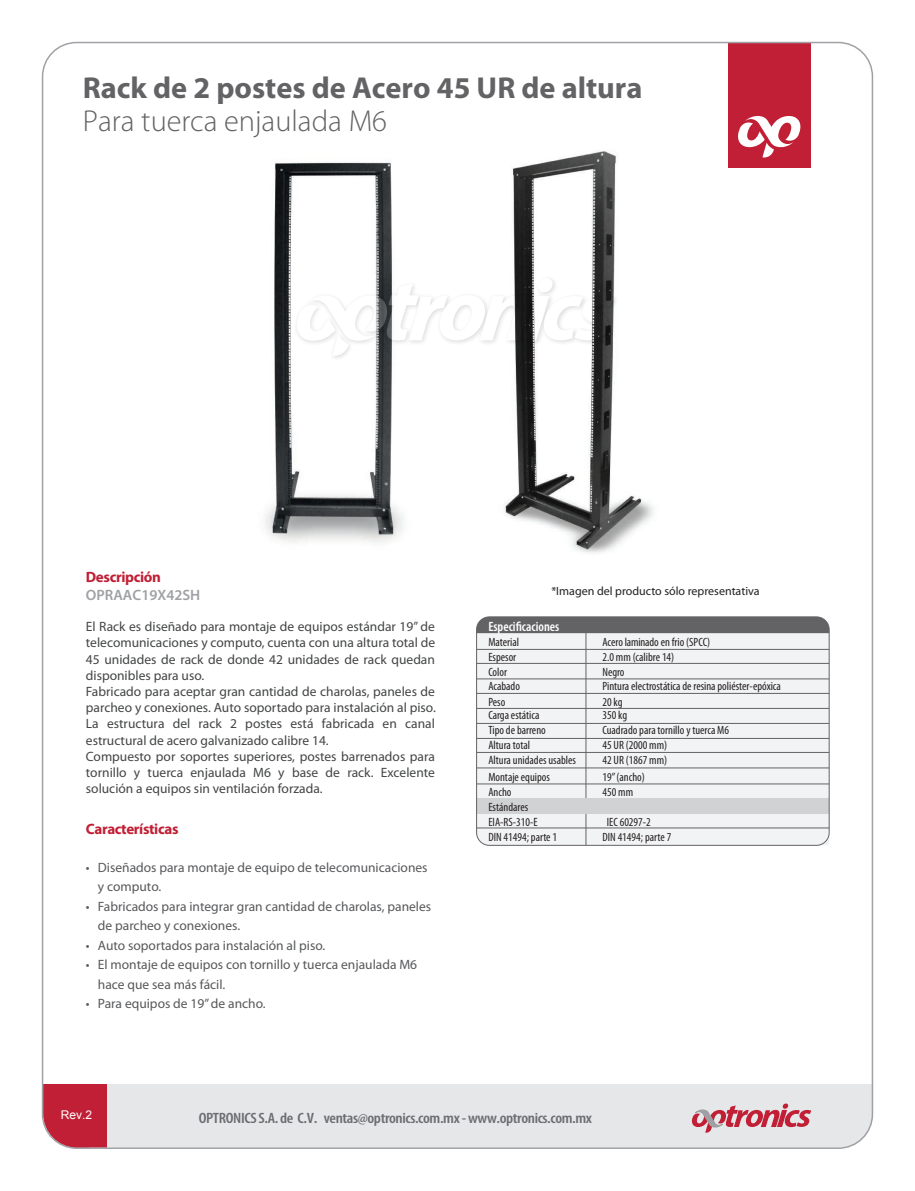
<style>
.page{position:relative;width:915px;height:1191px;background:#fff}
.page>*{position:absolute;margin:0;border:0;box-sizing:border-box;transform-origin:0 0}
.t1{font:700 30.3px "Myriad Pro";color:#636366}
.t2{font:300 30.3px "Myriad Pro";color:#636366}
.t3{font:600 condensed 15px "Myriad Pro";letter-spacing:-.025em;color:#6c6d70;scale:1.11 1}
.t4{font:700 15px "Myriad Pro";letter-spacing:-.025em;color:#c11f35}
.t5{font:600 15px "Myriad Pro";color:#a0a1a5}
.t6{font:13.5px/16.2px "Myriad Pro";color:#434444}
.t7{font:13.5px/19.5px "Myriad Pro";color:#57585a}
.t8{font:600 condensed 13.5px "Myriad Pro";color:#fff}
.t9{font:condensed 12px "Myriad Pro";color:#231f20}
.t10{font:12px "Myriad Pro";color:#231f20}
.t11{font:12px "Arial";color:#fff}
</style>
<div class="page">
<img style="left:265px;top:162px;width:139px;height:381px">
<div style="left:107px;top:1084px;width:765px;height:63px;background:#e6e7e9"></div>
<div style="left:43px;top:1084px;width:64px;height:63px;background:#c11f35"></div>
<svg style="left:691px;top:1103px;width:120px;height:29px"></svg>
<div style="left:728px;top:43px;width:82px;height:125px;background:#c11f35"></div>
<svg style="left:738px;top:116px;width:62px;height:41px"></svg>
<img style="left:291px;top:273px;width:113px;height:91px">
<svg style="left:296px;top:278px;width:189px;height:78px"></svg>
<img style="left:485px;top:151px;width:169px;height:402px">
<svg style="left:476px;top:633px;width:352px;height:212px;fill:#f2f3f4"></svg>
<div style="left:477px;top:617px;width:351px;height:16px;background:#636366"></div>
<hr style="left:585px;top:633px;width:1px;height:212px;background:#636366">
<hr style="left:476px;top:649px;width:352px;height:1px;background:#636366">
<hr style="left:476px;top:663px;width:352px;height:1px;background:#636366">
<hr style="left:476px;top:678px;width:352px;height:1px;background:#636366">
<hr style="left:476px;top:693px;width:352px;height:1px;background:#636366">
<hr style="left:476px;top:708px;width:352px;height:1px;background:#636366">
<hr style="left:476px;top:723px;width:352px;height:1px;background:#636366">
<hr style="left:476px;top:738px;width:352px;height:1px;background:#636366">
<hr style="left:476px;top:752px;width:352px;height:1px;background:#636366">
<hr style="left:476px;top:767px;width:352px;height:1px;background:#636366">
<hr style="left:476px;top:783px;width:352px;height:1px;background:#636366">
<hr style="left:476px;top:827px;width:352px;height:1px;background:#636366">
<div style="left:476px;top:798px;width:352px;height:15px;background:#d1d2d4"></div>
<div style="left:476px;top:616px;width:353px;height:229px;border:1px solid #636366;border-radius:13px"></div>
<h1 class="t1" style="left:83px;top:68px;width:561px">Rack de 2 postes de Acero 45 UR de altura</h1>
<h1 class="t2" style="left:83px;top:104px;width:305px">Para tuerca enjaulada M6</h1>
<p class="t4" style="left:86px;top:567px;width:76px">Descripción</p>
<p class="t5" style="left:86px;top:585px;width:116px">OPRAAC19X42SH</p>
<p class="t6" style="left:86px;top:618px;width:351px">El Rack es diseñado para montaje de equipos estándar 19” de telecomunicaciones y computo, cuenta con una altura total de 45 unidades de rack de donde 42 unidades de rack quedan disponibles para uso.<br>Fabricado para aceptar gran cantidad de charolas, paneles de parcheo y conexiones. Auto soportado para instalación al piso.<br>La estructura del rack 2 postes está fabricada en canal estructural de acero galvanizado calibre 14.<br>Compuesto por soportes superiores, postes barrenados para tornillo y tuerca enjaulada M6 y base de rack. Excelente solución a equipos sin ventilación forzada.</p>
<p class="t4" style="left:86px;top:819px;width:94px">Características</p>
<p class="t7" style="left:98px;top:857px;width:331px;text-indent:-12px">• Diseñados para montaje de equipo de telecomunicaciones y computo.</p>
<p class="t7" style="left:98px;top:896px;width:335px;text-indent:-12px">• Fabricados para integrar gran cantidad de charolas, paneles de parcheo y conexiones.</p>
<p class="t7" style="left:86px;top:935px;width:241px">• Auto soportados para instalación al piso.</p>
<p class="t7" style="left:98px;top:955px;width:321px;text-indent:-12px">• El montaje de equipos con tornillo y tuerca enjaulada M6 hace que sea más fácil.</p>
<p class="t7" style="left:86px;top:994px;width:181px">• Para equipos de 19” de ancho.</p>
<p class="t10" style="left:551px;top:584px;width:210px">*Imagen del producto sólo representativa</p>
<p class="t8" style="left:488px;top:618px;width:73px">Especificaciones</p>
<p class="t9" style="left:488px;top:634px;width:32px">Material</p>
<p class="t9" style="left:602px;top:634px;width:109px">Acero laminado en frio (SPCC)</p>
<p class="t9" style="left:488px;top:649px;width:29px">Espesor</p>
<p class="t9" style="left:602px;top:649px;width:73px">2.0 mm (calibre 14)</p>
<p class="t9" style="left:488px;top:664px;width:20px">Color</p>
<p class="t9" style="left:602px;top:664px;width:24px">Negro</p>
<p class="t9" style="left:488px;top:678px;width:33px">Acabado</p>
<p class="t9" style="left:602px;top:678px;width:180px">Pintura electrostática de resina poliéster-epóxica</p>
<p class="t9" style="left:488px;top:694px;width:18px">Peso</p>
<p class="t9" style="left:602px;top:694px;width:21px">20 kg</p>
<p class="t9" style="left:488px;top:708px;width:53px">Carga estática</p>
<p class="t9" style="left:602px;top:708px;width:26px">350 kg</p>
<p class="t9" style="left:488px;top:723px;width:59px">Tipo de barreno</p>
<p class="t9" style="left:602px;top:723px;width:128px">Cuadrado para tornillo y tuerca M6</p>
<p class="t9" style="left:488px;top:738px;width:43px">Altura total</p>
<p class="t9" style="left:602px;top:738px;width:66px">45 UR (2000 mm)</p>
<p class="t9" style="left:488px;top:753px;width:89px">Altura unidades usables</p>
<p class="t9" style="left:602px;top:753px;width:66px">42 UR (1867 mm)</p>
<p class="t9" style="left:488px;top:769px;width:63px">Montaje equipos</p>
<p class="t9" style="left:602px;top:769px;width:44px">19” (ancho)</p>
<p class="t9" style="left:488px;top:784px;width:25px">Ancho</p>
<p class="t9" style="left:602px;top:784px;width:32px">450 mm</p>
<p class="t9" style="left:488px;top:814px;width:51px">EIA-RS-310-E</p>
<p class="t9" style="left:606px;top:814px;width:46px">IEC 60297-2</p>
<p class="t9" style="left:488px;top:829px;width:70px">DIN 41494; parte 1</p>
<p class="t9" style="left:602px;top:829px;width:70px">DIN 41494; parte 7</p>
<p class="t9" style="left:488px;top:799px;width:41px">Estándares</p>
<p class="t11" style="left:61px;top:1106px;width:33px">Rev.2</p>
<p class="t3" style="left:199px;top:1109px;width:355px">OPTRONICS S.A. de C.V. ventas@optronics.com.mx - www.optronics.com.mx</p>
</div>
